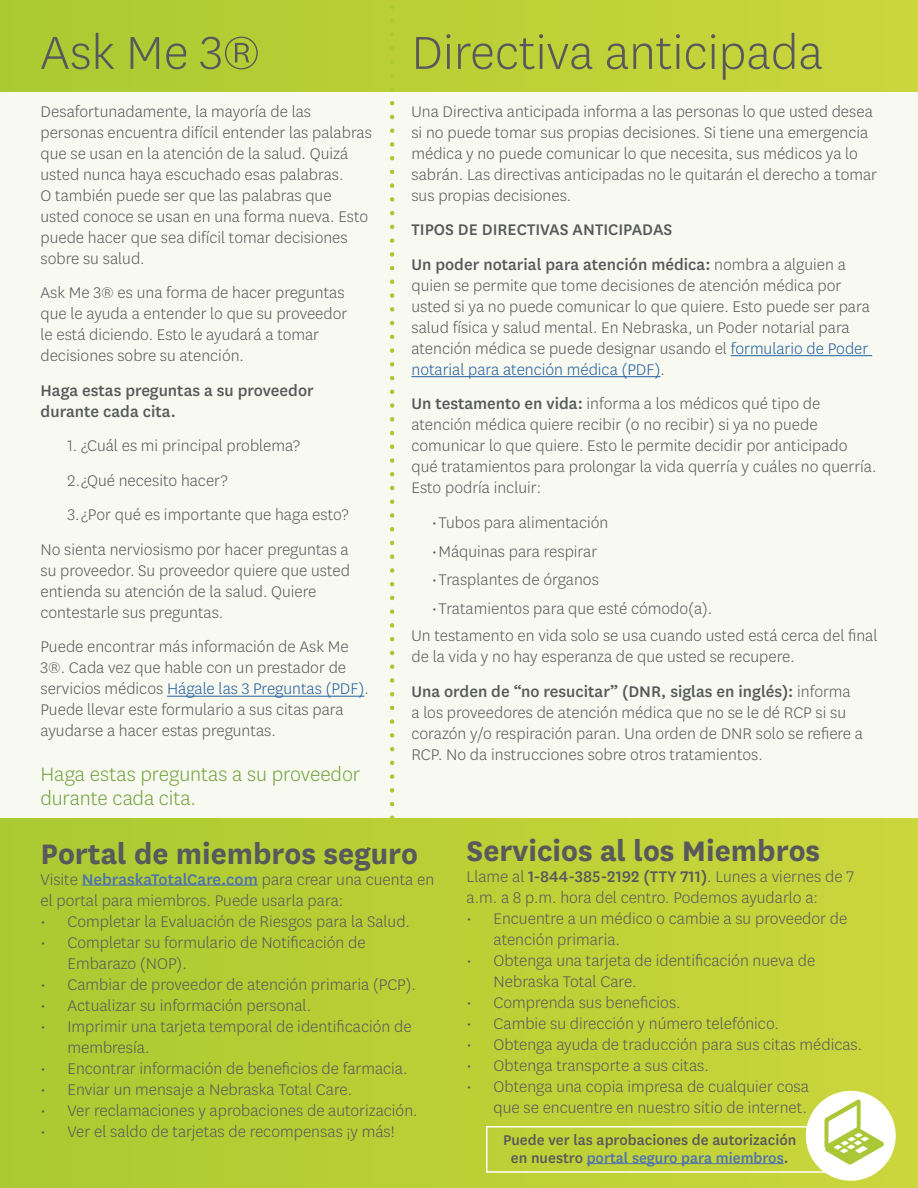
<style>
.page{position:relative;width:918px;height:1188px;background:#fff}
.page>*{position:absolute;margin:0;border:0;box-sizing:border-box;transform-origin:0 0}
.Article_Header{font:300 54px "Centene Sans";color:#58595b}
.t1{font:700 33px "Centene Sans";color:#58595b}
.Subhead{font:300 22.5px/24px "Centene Sans";letter-spacing:-.005em;color:#75a140}
.t2{font:300 18px/21px "Centene Sans";color:#58595b}
.t3{font:500 18px/21px "Centene Sans";color:#58595b}
.Subheads___Callouts{font:500 16.5px/18px "Centene Sans";color:#58595b;text-align:center}
.s1{color:#215e9e}
.s2{font-weight:500}
.s3{font-weight:500;color:#4f73ad}
.s4{color:#4f73ad}
</style>
<div class="page">
<div style="left:0;top:0;width:918px;height:858px;background:#f8faf1"></div>
<div style="left:0;top:0;width:918px;height:92px;background:linear-gradient(to right,#abca31,#ccd63c)"></div>
<svg style="left:390px;top:0;width:4px;height:818px"></svg>
<div style="left:0;top:818px;width:918px;height:370px;background:linear-gradient(to right,#abc931,#ccd63c)"></div>
<hr style="left:82px;top:885px;width:176px;height:1px;background:#4f73ad">
<div style="left:486px;top:1126px;width:342px;height:47px;border:2px solid #fff"></div>
<hr style="left:587px;top:1163px;width:197px;height:1px;background:#4f73ad">
<div style="left:806px;top:1091px;width:90px;height:90px;background:#fff;border-radius:50%"></div>
<svg style="left:824px;top:1099px;width:60px;height:66px"></svg>
<hr style="left:167px;top:696px;width:197px;height:1px;background:#215e9e">
<hr style="left:731px;top:355px;width:141px;height:1px;background:#215e9e">
<hr style="left:411px;top:376px;width:249px;height:1px;background:#215e9e">
<p class="Article_Header" style="left:40px;top:19px;width:221px">Ask Me 3®</p>
<p class="t2" style="left:40px;top:100px;width:333px">Desafortunadamente, la mayoría de las personas encuentra difícil entender las palabras que se usan en la atención de la salud. Quizá usted nunca haya escuchado esas palabras.<br>O también puede ser que las palabras que usted conoce se usan en una forma nueva. Esto puede hacer que sea difícil tomar decisiones sobre su salud.</p>
<p class="t2" style="left:40px;top:282px;width:308px">Ask Me 3® es una forma de hacer preguntas que le ayuda a entender lo que su proveedor le está diciendo. Esto le ayudará a tomar decisiones sobre su atención.</p>
<p class="t3" style="left:40px;top:379px;width:275px">Haga estas preguntas a su proveedor durante cada cita.</p>
<p class="t2" style="left:68px;top:435px;width:234px">1. ¿Cuál es mi principal problema?</p>
<p class="t2" style="left:68px;top:469px;width:162px">2.¿Qué necesito hacer?</p>
<p class="t2" style="left:68px;top:504px;width:283px">3.¿Por qué es importante que haga esto?</p>
<p class="t2" style="left:40px;top:538px;width:311px">No sienta nerviosismo por hacer preguntas a su proveedor. Su proveedor quiere que usted entienda su atención de la salud. Quiere contestarle sus preguntas.</p>
<p class="t2" style="left:40px;top:636px;width:330px">Puede encontrar más información de Ask Me 3®. Cada vez que hable con un prestador de servicios médicos <span class="s1">Hágale las 3 Preguntas (PDF)</span>.<br>Puede llevar este formulario a sus citas para ayudarse a hacer estas preguntas.</p>
<p class="Subhead" style="left:40px;top:761px;width:321px">Haga estas preguntas a su proveedor durante cada cita.</p>
<p class="Article_Header" style="left:411px;top:19px;width:413px">Directiva anticipada</p>
<p class="t2" style="left:411px;top:100px;width:467px">Una Directiva anticipada informa a las personas lo que usted desea si no puede tomar sus propias decisiones. Si tiene una emergencia médica y no puede comunicar lo que necesita, sus médicos ya lo sabrán. Las directivas anticipadas no le quitarán el derecho a tomar sus propias decisiones.</p>
<p class="t3" style="left:411px;top:218px;width:262px">TIPOS DE DIRECTIVAS ANTICIPADAS</p>
<p class="t2" style="left:411px;top:253px;width:460px"><span class="s2">Un poder notarial para atención médica:</span> nombra a alguien a quien se permite que tome decisiones de atención médica por usted si ya no puede comunicar lo que quiere. Esto puede ser para salud física y salud mental. En Nebraska, un Poder notarial para atención médica se puede designar usando el <span class="s1">formulario de Poder notarial para atención médica (PDF)</span>.</p>
<p class="t2" style="left:411px;top:393px;width:467px"><span class="s2">Un testamento en vida:</span> informa a los médicos qué tipo de atención médica quiere recibir (o no recibir) si ya no puede comunicar lo que quiere. Esto le permite decidir por anticipado qué tratamientos para prolongar la vida querría y cuáles no querría.<br>Esto podría incluir:</p>
<p class="t2" style="left:432px;top:512px;width:178px">•Tubos para alimentación</p>
<p class="t2" style="left:432px;top:540px;width:167px">•Máquinas para respirar</p>
<p class="t2" style="left:432px;top:569px;width:169px">•Trasplantes de órganos</p>
<p class="t2" style="left:432px;top:597px;width:282px">•Tratamientos para que esté cómodo(a).</p>
<p class="t2" style="left:411px;top:625px;width:467px">Un testamento en vida solo se usa cuando usted está cerca del final de la vida y no hay esperanza de que usted se recupere.</p>
<p class="t2" style="left:411px;top:680px;width:453px"><span class="s2">Una orden de “no resucitar” (DNR, siglas en inglés):</span> informa a los proveedores de atención médica que no se le dé RCP si su corazón y/o respiración paran. Una orden de DNR solo se refiere a RCP. No da instrucciones sobre otros tratamientos.</p>
<p class="t1" style="left:40px;top:830px;width:379px">Portal de miembros seguro</p>
<p class="t2" style="left:40px;top:868px;width:395px">Visite <span class="s3">NebraskaTotalCare.com</span> para crear una cuenta en el portal para miembros. Puede usarla para:</p>
<p class="t2" style="left:40px;top:910px;width:371px">• Completar la Evaluación de Riesgos para la Salud.</p>
<p class="t2" style="left:68px;top:931px;width:300px;text-indent:-27px">• Completar su formulario de Notificación de<br>Embarazo (NOP).</p>
<p class="t2" style="left:40px;top:973px;width:377px">• Cambiar de proveedor de atención primaria (PCP).</p>
<p class="t2" style="left:40px;top:994px;width:272px">• Actualizar su información personal.</p>
<p class="t2" style="left:68px;top:1015px;width:346px;text-indent:-27px">• Imprimir una tarjeta temporal de identificación de membresía.</p>
<p class="t2" style="left:40px;top:1057px;width:369px">• Encontrar información de beneficios de farmacia.</p>
<p class="t2" style="left:40px;top:1078px;width:313px">• Enviar un mensaje a Nebraska Total Care.</p>
<p class="t2" style="left:40px;top:1099px;width:379px">• Ver reclamaciones y aprobaciones de autorización.</p>
<p class="t2" style="left:40px;top:1120px;width:356px">• Ver el saldo de tarjetas de recompensas ¡y más!</p>
<p class="t1" style="left:467px;top:827px;width:355px">Servicios al los Miembros</p>
<p class="t2" style="left:467px;top:865px;width:389px">Llame al <span class="s2">1-844-385-2192 (TTY 711)</span>. Lunes a viernes de 7 a.m. a 8 p.m. hora del centro. Podemos ayudarlo a:</p>
<p class="t2" style="left:494px;top:907px;width:355px;text-indent:-27px">• Encuentre a un médico o cambie a su proveedor de atención primaria.</p>
<p class="t2" style="left:494px;top:949px;width:323px;text-indent:-27px">• Obtenga una tarjeta de identificación nueva de<br>Nebraska Total Care.</p>
<p class="t2" style="left:467px;top:991px;width:216px">• Comprenda sus beneficios.</p>
<p class="t2" style="left:467px;top:1012px;width:314px">• Cambie su dirección y número telefónico.</p>
<p class="t2" style="left:467px;top:1033px;width:397px">• Obtenga ayuda de traducción para sus citas médicas.</p>
<p class="t2" style="left:467px;top:1054px;width:244px">• Obtenga transporte a sus citas.</p>
<p class="t2" style="left:467px;top:1075px;width:344px;text-align:right">• Obtenga una copia impresa de cualquier cosa que se encuentre en nuestro sitio de internet.</p>
<p class="Subheads___Callouts" style="left:503px;top:1130px;width:295px">Puede ver las aprobaciones de autorización en nuestro <span class="s4">portal seguro para miembros</span>.</p>
</div>
